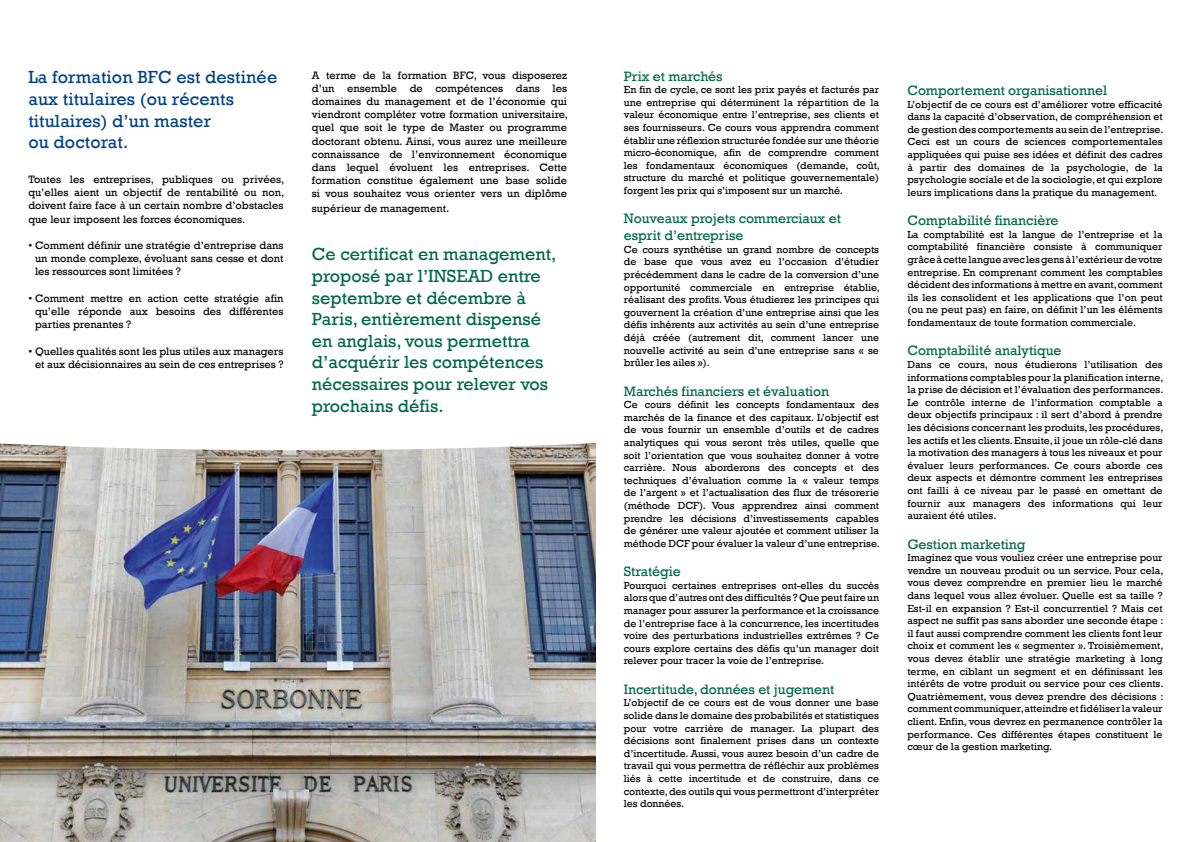
<style>
.page{position:relative;width:1191px;height:842px;background:#fff}
.page>*{position:absolute;margin:0;border:0;box-sizing:border-box;transform-origin:0 0}
.t1{font:18px/21.6px "Rockwell";color:#00684a}
.t2{font:18px/21.6px "Rockwell";letter-spacing:.005em;color:#004189}
.t3{font:14px/16.8px "Rockwell";letter-spacing:-.005em;color:#00684a}
.t4{font:11px/13.2px "Rockwell";color:#000;text-align:justify}
.t5{font:10.5px/12.6px "Rockwell";letter-spacing:-.005em;color:#000;text-align:justify}
</style>
<div class="page">
<img style="left:0;top:450px;width:595px;height:392px">
<svg style="left:0;top:443px;width:596px;height:7px"></svg>
<h1 class="t2" style="left:28px;top:67px;width:250px">La formation BFC est destinée aux titulaires (ou récents titulaires) d’un master<br>ou doctorat.</h1>
<p class="t4" style="left:28px;top:173px;width:257px">Toutes les entreprises, publiques ou privées, qu’elles aient un objectif de rentabilité ou non, doivent faire face à un certain nombre d’obstacles que leur imposent les forces économiques.</p>
<p class="t4" style="left:35px;top:239px;width:250px;text-indent:-7px">• Comment définir une stratégie d’entreprise dans un monde complexe, évoluant sans cesse et dont les ressources sont limitées ?</p>
<p class="t4" style="left:35px;top:292px;width:250px;text-indent:-7px">• Comment mettre en action cette stratégie afin qu’elle réponde aux besoins des différentes parties prenantes ?</p>
<p class="t4" style="left:28px;top:344px;width:257px;text-align:right">• Quelles qualités sont les plus utiles aux managers et aux décisionnaires au sein de ces entreprises ?</p>
<p class="t4" style="left:312px;top:68px;width:257px">A terme de la formation BFC, vous disposerez d’un ensemble de compétences dans les domaines du management et de l’économie qui viendront compléter votre formation universitaire, quel que soit le type de Master ou programme doctorant obtenu. Ainsi, vous aurez une meilleure connaissance de l’environnement économique dans lequel évoluent les entreprises. Cette formation constitue également une base solide si vous souhaitez vous orienter vers un diplôme</p>
<p class="t4" style="left:312px;top:202px;width:139px">supérieur de management.</p>
<h1 class="t1" style="left:312px;top:244px;width:246px">Ce certificat en management, proposé par l’INSEAD entre septembre et décembre à<br>Paris, entièrement dispensé en anglais, vous permettra d’acquérir les compétences nécessaires pour relever vos prochains défis.</h1>
<h2 class="t3" style="left:624px;top:68px;width:100px">Prix et marchés</h2>
<p class="t5" style="left:624px;top:84px;width:257px">En fin de cycle, ce sont les prix payés et facturés par une entreprise qui déterminent la répartition de la valeur économique entre l’entreprise, ses clients et ses fournisseurs. Ce cours vous apprendra comment établir une réflexion structurée fondée sur une théorie micro-économique, afin de comprendre comment les fondamentaux économiques (demande, coût, structure du marché et politique gouvernementale) forgent les prix qui s’imposent sur un marché.</p>
<h2 class="t3" style="left:624px;top:210px;width:218px">Nouveaux projets commerciaux et esprit d’entreprise</h2>
<p class="t5" style="left:624px;top:243px;width:257px">Ce cours synthétise un grand nombre de concepts de base que vous avez eu l’occasion d’étudier précédemment dans le cadre de la conversion d’une opportunité commerciale en entreprise établie, réalisant des profits. Vous étudierez les principes qui gouvernent la création d’une entreprise ainsi que les défis inhérents aux activités au sein d’une entreprise déjà créée (autrement dit, comment lancer une nouvelle activité au sein d’une entreprise sans « se brûler les ailes »).</p>
<h2 class="t3" style="left:624px;top:383px;width:207px">Marchés financiers et évaluation</h2>
<p class="t5" style="left:624px;top:399px;width:257px">Ce cours définit les concepts fondamentaux des marchés de la finance et des capitaux. L’objectif est de vous fournir un ensemble d’outils et de cadres analytiques qui vous seront très utiles, quelle que soit l’orientation que vous souhaitez donner à votre carrière. Nous aborderons des concepts et des techniques d’évaluation comme la « valeur temps de l’argent » et l’actualisation des flux de trésorerie (méthode DCF). Vous apprendrez ainsi comment prendre les décisions d’investissements capables de générer une valeur ajoutée et comment utiliser la méthode DCF pour évaluer la valeur d’une entreprise.</p>
<h2 class="t3" style="left:624px;top:563px;width:59px">Stratégie</h2>
<p class="t5" style="left:624px;top:579px;width:257px">Pourquoi certaines entreprises ont-elles du succès alors que d’autres ont des difficultés ? Que peut faire un manager pour assurer la performance et la croissance de l’entreprise face à la concurrence, les incertitudes voire des perturbations industrielles extrêmes ? Ce cours explore certains des défis qu’un manager doit relever pour tracer la voie de l’entreprise.</p>
<h2 class="t3" style="left:624px;top:681px;width:212px">Incertitude, données et jugement</h2>
<p class="t5" style="left:624px;top:697px;width:257px">L’objectif de ce cours est de vous donner une base solide dans le domaine des probabilités et statistiques pour votre carrière de manager. La plupart des décisions sont finalement prises dans un contexte d’incertitude. Aussi, vous aurez besoin d’un cadre de travail qui vous permettra de réfléchir aux problèmes liés à cette incertitude et de construire, dans ce contexte, des outils qui vous permettront d’interpréter les données.</p>
<h2 class="t3" style="left:907px;top:82px;width:201px">Comportement organisationnel</h2>
<p class="t5" style="left:907px;top:98px;width:257px">L’objectif de ce cours est d’améliorer votre efficacité dans la capacité d’observation, de compréhension et de gestion des comportements au sein de l’entreprise.<br>Ceci est un cours de sciences comportementales appliquées qui puise ses idées et définit des cadres à partir des domaines de la psychologie, de la psychologie sociale et de la sociologie, et qui explore leurs implications dans la pratique du management.</p>
<h2 class="t3" style="left:907px;top:212px;width:153px">Comptabilité financière</h2>
<p class="t5" style="left:907px;top:228px;width:257px">La comptabilité est la langue de l’entreprise et la comptabilité financière consiste à communiquer grâce à cette langue avec les gens à l’extérieur de votre entreprise. En comprenant comment les comptables décident des informations à mettre en avant, comment ils les consolident et les applications que l’on peut (ou ne peut pas) en faire, on définit l’un les éléments fondamentaux de toute formation commerciale.</p>
<h2 class="t3" style="left:907px;top:342px;width:156px">Comptabilité analytique</h2>
<p class="t5" style="left:907px;top:358px;width:257px">Dans ce cours, nous étudierons l’utilisation des informations comptables pour la planification interne, la prise de décision et l’évaluation des performances.<br>Le contrôle interne de l’information comptable a deux objectifs principaux : il sert d’abord à prendre les décisions concernant les produits, les procédures, les actifs et les clients. Ensuite, il joue un rôle-clé dans la motivation des managers à tous les niveaux et pour évaluer leurs performances. Ce cours aborde ces deux aspects et démontre comment les entreprises ont failli à ce niveau par le passé en omettant de fournir aux managers des informations qui leur auraient été utiles.</p>
<h2 class="t3" style="left:907px;top:536px;width:120px">Gestion marketing</h2>
<p class="t5" style="left:907px;top:551px;width:257px">Imaginez que vous vouliez créer une entreprise pour vendre un nouveau produit ou un service. Pour cela, vous devez comprendre en premier lieu le marché dans lequel vous allez évoluer. Quelle est sa taille ?<br>Est-il en expansion ? Est-il concurrentiel ? Mais cet aspect ne suffit pas sans aborder une seconde étape : il faut aussi comprendre comment les clients font leur choix et comment les « segmenter ». Troisièmement, vous devez établir une stratégie marketing à long terme, en ciblant un segment et en définissant les intérêts de votre produit ou service pour ces clients.<br>Quatrièmement, vous devez prendre des décisions : comment communiquer, atteindre et fidéliser la valeur client. Enfin, vous devrez en permanence contrôler la performance. Ces différentes étapes constituent le cœur de la gestion marketing.</p>
</div>
